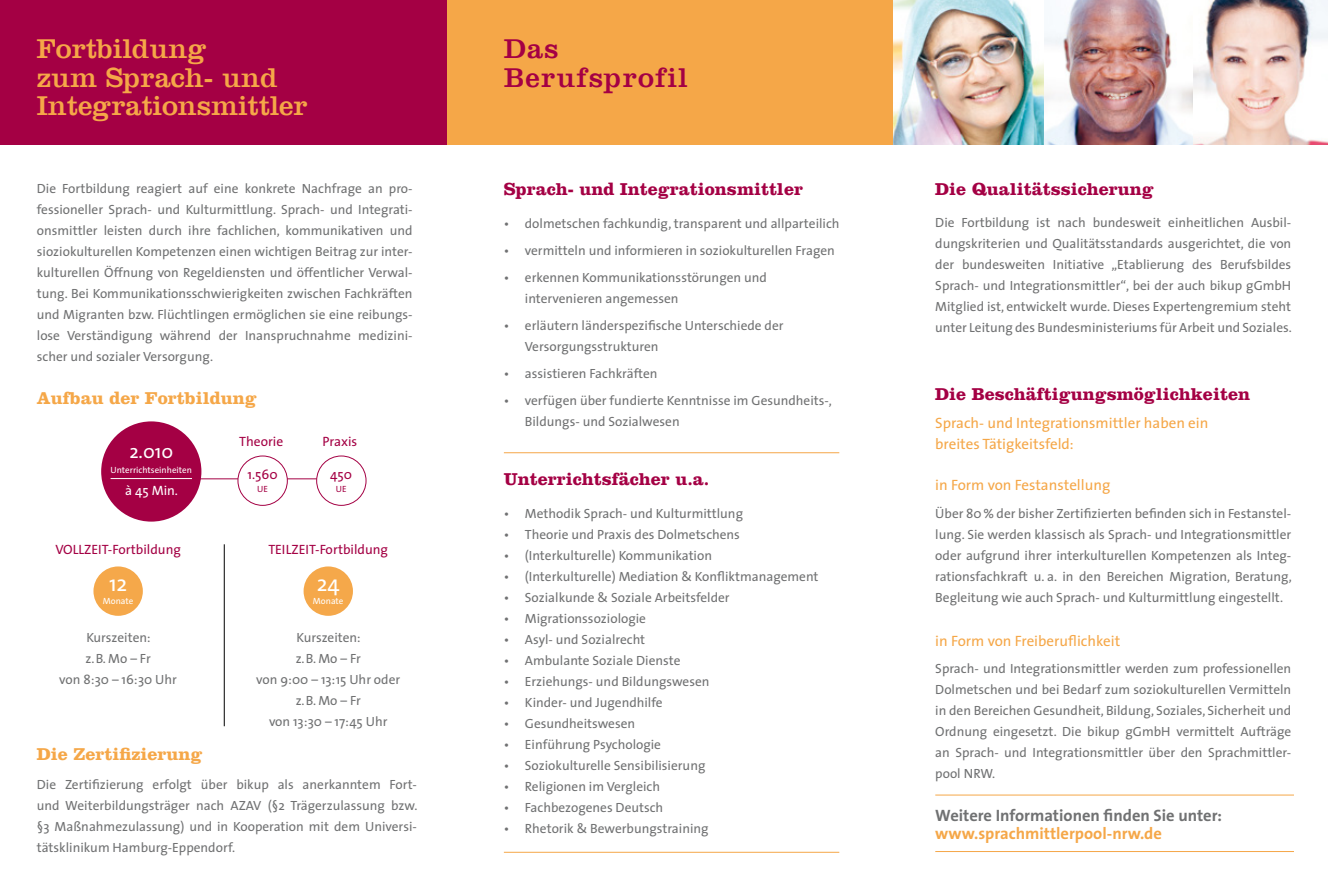
<style>
.page{position:relative;width:1340px;height:893px;background:#fff}
.page>*{position:absolute;margin:0;border:0;box-sizing:border-box;transform-origin:0 0}
.t1{font:28.5px/28.5px "Clarendon LT";color:#f5a748}
.t2{font:28.5px/28.5px "Clarendon LT";letter-spacing:.04em;color:#a40044}
.t3{font:22.35px "The Sans";color:#fff}
.t4{font:19.35px "The Sans";color:#fff}
.t5{font:700 18px "Clarendon LT";color:#a40044}
.t6{font:700 18px "Clarendon LT";color:#f5a748}
.t7{font:700 16.5px "The Sans";color:#707172}
.t8{font:700 16.5px "The Sans";color:#f5a748}
.t9{font:15px/21px "The Sans";color:#f5a748}
.t10{font:13.5px "The Sans";color:#a40044}
.t11{font:13.5px "The Sans";color:#fff}
.t12{font:13.35px/21px "The Sans";color:#707172;text-align:justify}
.t13{font:9px "The Sans";color:#fff}
.t14{font:9px "The Sans";color:#a40044}
</style>
<div class="page">
<div style="left:434px;top:0;width:459px;height:145px;background:#f5a748"></div>
<hr style="left:169px;top:479px;width:186px;height:1px;background:#a40044">
<div style="left:0;top:0;width:446px;height:145px;background:#a40044"></div>
<div style="left:93px;top:566px;width:50px;height:50px;background:#f5a84a;border-radius:50%"></div>
<div style="left:303px;top:566px;width:50px;height:50px;background:#f5a84a;border-radius:50%"></div>
<div style="left:238px;top:456px;width:49px;height:49px;background:#fff;border-radius:50%"></div>
<div style="left:237px;top:456px;width:51px;height:50px;border:1px solid #a40044;border-radius:50%"></div>
<div style="left:317px;top:456px;width:49px;height:49px;background:#fff;border-radius:50%"></div>
<div style="left:316px;top:456px;width:50px;height:50px;border:1px solid #a40044;border-radius:50%"></div>
<div style="left:101px;top:421px;width:100px;height:101px;background:#a40044;border-radius:50%"></div>
<hr style="left:111px;top:478px;width:81px;height:1px;background:#fff">
<hr style="left:224px;top:544px;width:1px;height:182px;background:#000">
<hr style="left:504px;top:452px;width:335px;height:1px;background:#f5a748">
<hr style="left:504px;top:852px;width:335px;height:1px;background:#f5a748">
<hr style="left:935px;top:795px;width:358px;height:1px;background:#f5a748">
<hr style="left:935px;top:851px;width:358px;height:1px;background:#f5a748">
<img style="left:893px;top:0;width:434px;height:145px">
<h1 class="t1" style="left:37px;top:34px;width:272px">Fortbildung<br>zum Sprach- und<br>Integrationsmittler</h1>
<p class="t12" style="left:37px;top:177px;width:377px">Die Fortbildung reagiert auf eine konkrete Nachfrage an pro&shy;fessioneller Sprach- und Kulturmittlung. Sprach- und Integrati&shy;onsmittler leisten durch ihre fachlichen, kommunikativen und sioziokulturellen Kompetenzen einen wichtigen Beitrag zur inter&shy;kulturellen Öffnung von Regeldiensten und öffentlicher Verwal&shy;tung. Bei Kommunikationsschwierigkeiten zwischen Fachkräften und Migranten bzw. Flüchtlingen ermöglichen sie eine reibungs&shy;lose Verständigung während der Inanspruchnahme medizini&shy;scher und sozialer Versorgung.</p>
<h3 class="t6" style="left:37px;top:387px;width:222px">Aufbau der Fortbildung</h3>
<h3 class="t4" style="left:129px;top:435px;width:45px">2.010</h3>
<p class="t11" style="left:125px;top:480px;width:54px">à 45 Min.</p>
<p class="t13" style="left:111px;top:463px;width:83px">Unterrichtseinheiten</p>
<p class="t10" style="left:239px;top:430px;width:46px">Theorie</p>
<p class="t10" style="left:322px;top:430px;width:36px">Praxis</p>
<p class="t10" style="left:248px;top:464px;width:32px">1.560</p>
<p class="t14" style="left:257px;top:481px;width:12px">UE</p>
<p class="t10" style="left:330px;top:464px;width:23px">450</p>
<p class="t14" style="left:336px;top:481px;width:12px">UE</p>
<p class="t10" style="left:55px;top:538px;width:127px">VOLLZEIT-Fortbildung</p>
<p class="t10" style="left:268px;top:538px;width:121px">TEILZEIT-Fortbildung</p>
<h2 class="t3" style="left:109px;top:565px;width:20px">12</h2>
<p class="t13" style="left:103px;top:593px;width:32px">Monate</p>
<p class="t12" style="left:59px;top:627px;width:119px;text-align:center">Kurszeiten:<br>z.B. Mo – Fr<br>von 8:30 – 16:30 Uhr</p>
<h3 class="t6" style="left:37px;top:743px;width:167px">Die Zertifizierung</h3>
<h2 class="t3" style="left:317px;top:565px;width:24px">24</h2>
<p class="t13" style="left:313px;top:593px;width:32px">Monate</p>
<p class="t12" style="left:256px;top:627px;width:145px;text-align:center">Kurszeiten:<br>z.B. Mo – Fr<br>von 9:00 – 13:15 Uhr oder z.B. Mo – Fr<br>von 13:30 – 17:45 Uhr</p>
<p class="t12" style="left:37px;top:774px;width:382px">Die Zertifizierung erfolgt über bikup als anerkanntem Fort&shy;und Weiterbildungsträger nach AZAV (§2 Trägerzulassung bzw. §3 Maßnahmezulassung) und in Kooperation mit dem Universi&shy;tätsklinikum Hamburg-Eppendorf.</p>
<h1 class="t2" style="left:504px;top:34px;width:185px">Das<br>Berufsprofil</h1>
<h3 class="t5" style="left:504px;top:178px;width:300px">Sprach- und Integrationsmittler</h3>
<p class="t12" style="left:504px;top:212px;width:337px">• dolmetschen fachkundig, transparent und allparteilich</p>
<p class="t12" style="left:504px;top:239px;width:332px">• vermitteln und informieren in soziokulturellen Fragen</p>
<p class="t12" style="left:525px;top:266px;width:243px;text-indent:-21px">• erkennen Kommunikationsstörungen und intervenieren angemessen</p>
<p class="t12" style="left:525px;top:314px;width:260px;text-indent:-21px">• erläutern länderspezifische Unterschiede der<br>Versorgungsstrukturen</p>
<p class="t12" style="left:504px;top:362px;width:155px">• assistieren Fachkräften</p>
<p class="t12" style="left:525px;top:389px;width:308px;text-indent:-21px">• verfügen über fundierte Kenntnisse im Gesundheits-,<br>Bildungs- und Sozialwesen</p>
<h3 class="t5" style="left:504px;top:468px;width:207px">Unterrichtsfächer u.a.</h3>
<p class="t12" style="left:504px;top:502px;width:241px">• Methodik Sprach- und Kulturmittlung</p>
<p class="t12" style="left:504px;top:523px;width:237px">• Theorie und Praxis des Dolmetschens</p>
<p class="t12" style="left:504px;top:544px;width:210px">• (Interkulturelle) Kommunikation</p>
<p class="t12" style="left:504px;top:565px;width:316px">• (Interkulturelle) Mediation &amp; Konfliktmanagement</p>
<p class="t12" style="left:504px;top:586px;width:227px">• Sozialkunde &amp; Soziale Arbeitsfelder</p>
<p class="t12" style="left:504px;top:607px;width:144px">• Migrationssoziologie</p>
<p class="t12" style="left:504px;top:628px;width:143px">• Asyl- und Sozialrecht</p>
<p class="t12" style="left:504px;top:649px;width:178px">• Ambulante Soziale Dienste</p>
<p class="t12" style="left:504px;top:670px;width:207px">• Erziehungs- und Bildungswesen</p>
<p class="t12" style="left:504px;top:691px;width:160px">• Kinder- und Jugendhilfe</p>
<p class="t12" style="left:504px;top:712px;width:133px">• Gesundheitswesen</p>
<p class="t12" style="left:504px;top:733px;width:159px">• Einführung Psychologie</p>
<p class="t12" style="left:504px;top:754px;width:203px">• Soziokulturelle Sensibilisierung</p>
<p class="t12" style="left:504px;top:775px;width:158px">• Religionen im Vergleich</p>
<p class="t12" style="left:504px;top:796px;width:161px">• Fachbezogenes Deutsch</p>
<p class="t12" style="left:504px;top:817px;width:206px">• Rhetorik &amp; Bewerbungstraining</p>
<h3 class="t5" style="left:935px;top:178px;width:220px">Die Qualitätssicherung</h3>
<p class="t12" style="left:935px;top:212px;width:358px">Die Fortbildung ist nach bundesweit einheitlichen Ausbil&shy;dungskriterien und Qualitätsstandards ausgerichtet, die von der bundesweiten Initiative „Etablierung des Berufsbildes Sprach- und Integrationsmittler“, bei der auch bikup gGmbH Mitglied ist, entwickelt wurde. Dieses Expertengremium steht unter Leitung des Bundesministeriums für Arbeit und Soziales.</p>
<h3 class="t5" style="left:935px;top:383px;width:316px">Die Beschäftigungsmöglichkeiten</h3>
<p class="t9" style="left:935px;top:412px;width:275px">Sprach- und Integrationsmittler haben ein breites Tätigkeitsfeld:</p>
<p class="t9" style="left:935px;top:474px;width:177px">in Form von Festanstellung</p>
<p class="t12" style="left:935px;top:502px;width:358px">Über 80% der bisher Zertifizierten befinden sich in Festanstel&shy;lung. Sie werden klassisch als Sprach- und Integrationsmittler oder aufgrund ihrer interkulturellen Kompetenzen als Integ&shy;rationsfachkraft u. a. in den Bereichen Migration, Beratung, Begleitung wie auch Sprach- und Kulturmittlung eingestellt.</p>
<p class="t9" style="left:935px;top:630px;width:186px">in Form von Freiberuflichkeit</p>
<p class="t12" style="left:935px;top:657px;width:357px">Sprach- und Integrationsmittler werden zum professionellen Dolmetschen und bei Bedarf zum soziokulturellen Vermitteln in den Bereichen Gesundheit, Bildung, Soziales, Sicherheit und Ordnung eingesetzt. Die bikup gGmbH vermittelt Aufträge an Sprach- und Integrationsmittler über den Sprachmittler&shy;pool NRW.</p>
<p class="t7" style="left:935px;top:802px;width:288px">Weitere Informationen finden Sie unter:</p>
<p class="t8" style="left:935px;top:820px;width:228px">www.sprachmittlerpool-nrw.de</p>
</div>
